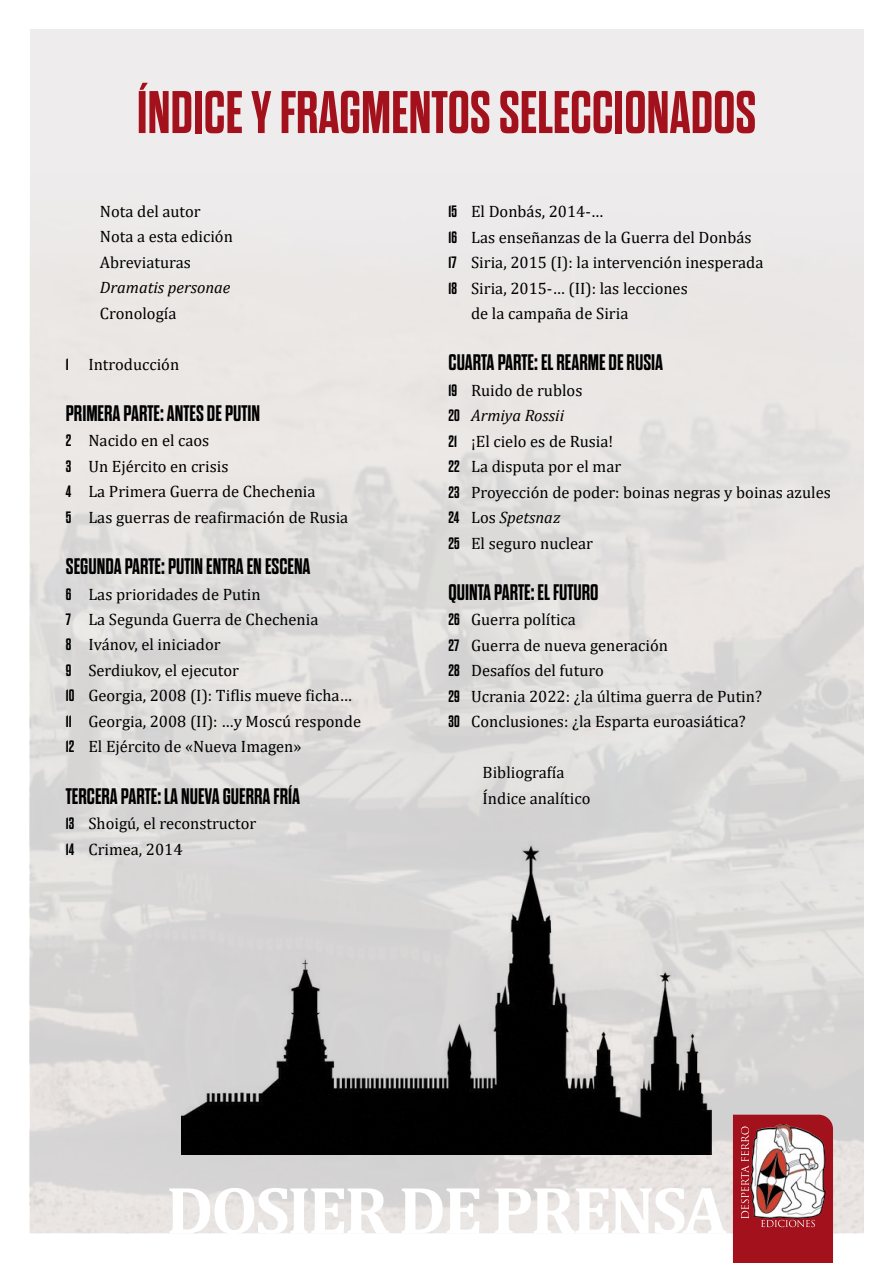
<style>
.page{position:relative;width:893px;height:1263px;background:#fff}
.page>*{position:absolute;margin:0;border:0;box-sizing:border-box;transform-origin:0 0}
.t1{font:700 67.5px "Cambria";letter-spacing:-.04em;color:#fff}
.t2{font:700 60px "Dharma Gothic E";color:#a3121c}
.t3{font:700 22.5px "Dharma Gothic E";color:#000}
.t4{font:16.5px/25.5px "Cambria";color:#000}
.t5{font:italic 16.5px "Cambria";color:#000}
.s1{font-family:"Dharma Gothic E";font-weight:700}
.s2{font-style:italic}
</style>
<div class="page">
<div style="left:30px;top:30px;width:833px;height:1203px;background:#eeecec"></div>
<img style="left:30px;top:292px;width:833px;height:941px">
<svg style="left:733px;top:1115px;width:100px;height:148px;background:#b25b60"></svg>
<img style="left:181px;top:834px;width:531px;height:320px">
<h2 class="t2" style="left:137px;top:83px;width:621px">ÍNDICE Y FRAGMENTOS SELECCIONADOS</h2>
<p class="t4" style="left:100px;top:198px;width:134px">Nota del autor<br>Nota a esta edición<br>Abreviaturas</p>
<p class="t5" style="left:100px;top:282px;width:132px">Dramatis personae</p>
<p class="t4" style="left:100px;top:300px;width:78px">Cronología</p>
<p class="t4" style="left:66px;top:351px;width:115px"><span class="s1">1</span> Introducción</p>
<h3 class="t3" style="left:66px;top:402px;width:196px">PRIMERA PARTE: ANTES DE PUTIN</h3>
<p class="t4" style="left:66px;top:428px;width:284px"><span class="s1">2</span> Nacido en el caos<br><span class="s1">3</span> Un Ejército en crisis<br><span class="s1">4</span> La Primera Guerra de Chechenia<br><span class="s1">5</span> Las guerras de reafirmación de Rusia</p>
<h3 class="t3" style="left:66px;top:555px;width:246px">SEGUNDA PARTE: PUTIN ENTRA EN ESCENA</h3>
<p class="t4" style="left:66px;top:581px;width:297px"><span class="s1">6</span> Las prioridades de Putin<br><span class="s1">7</span> La Segunda Guerra de Chechenia<br><span class="s1">8</span> Ivánov, el iniciador<br><span class="s1">9</span> Serdiukov, el ejecutor<br><span class="s1">10</span> Georgia, 2008 (I): Tiflis mueve ficha…<br><span class="s1">11</span> Georgia, 2008 (II): …y Moscú responde<br><span class="s1">12</span> El Ejército de «Nueva Imagen»</p>
<h3 class="t3" style="left:66px;top:785px;width:236px">TERCERA PARTE: LA NUEVA GUERRA FRÍA</h3>
<p class="t4" style="left:66px;top:810px;width:192px"><span class="s1">13</span> Shoigú, el reconstructor<br><span class="s1">14</span> Crimea, 2014</p>
<p class="t4" style="left:449px;top:199px;width:156px"><span class="s1">15</span> El Donbás, 2014-…</p>
<p class="t4" style="left:449px;top:224px;width:304px"><span class="s1">16</span> Las enseñanzas de la Guerra del Donbás</p>
<p class="t4" style="left:449px;top:250px;width:316px"><span class="s1">17</span> Siria, 2015 (I): la intervención inesperada</p>
<p class="t4" style="left:449px;top:276px;width:241px"><span class="s1">18</span> Siria, 2015-… (II): las lecciones</p>
<p class="t4" style="left:471px;top:301px;width:159px">de la campaña de Siria</p>
<h3 class="t3" style="left:449px;top:351px;width:216px">CUARTA PARTE: EL REARME DE RUSIA</h3>
<p class="t4" style="left:449px;top:377px;width:384px"><span class="s1">19</span> Ruido de rublos<br><span class="s1">20</span> <span class="s2">Armiya Rossii<br></span><span class="s1">21</span> ¡El cielo es de Rusia!<br><span class="s1">22</span> La disputa por el mar<br><span class="s1">23</span> Proyección de poder: boinas negras y boinas azules<br><span class="s1">24</span> Los <span class="s2">Spetsnaz<br></span><span class="s1">25</span> El seguro nuclear</p>
<h3 class="t3" style="left:449px;top:581px;width:151px">QUINTA PARTE: EL FUTURO</h3>
<p class="t4" style="left:449px;top:607px;width:315px"><span class="s1">26</span> Guerra política<br><span class="s1">27</span> Guerra de nueva generación<br><span class="s1">28</span> Desafíos del futuro<br><span class="s1">29</span> Ucrania 2022: ¿la última guerra de Putin?<br><span class="s1">30</span> Conclusiones: ¿la Esparta euroasiática?</p>
<p class="t4" style="left:483px;top:760px;width:109px">Bibliografía<br>Índice analítico</p>
<h1 class="t1" style="left:166px;top:1174px;width:562px">DOSIER DE PRENSA</h1>
</div>
